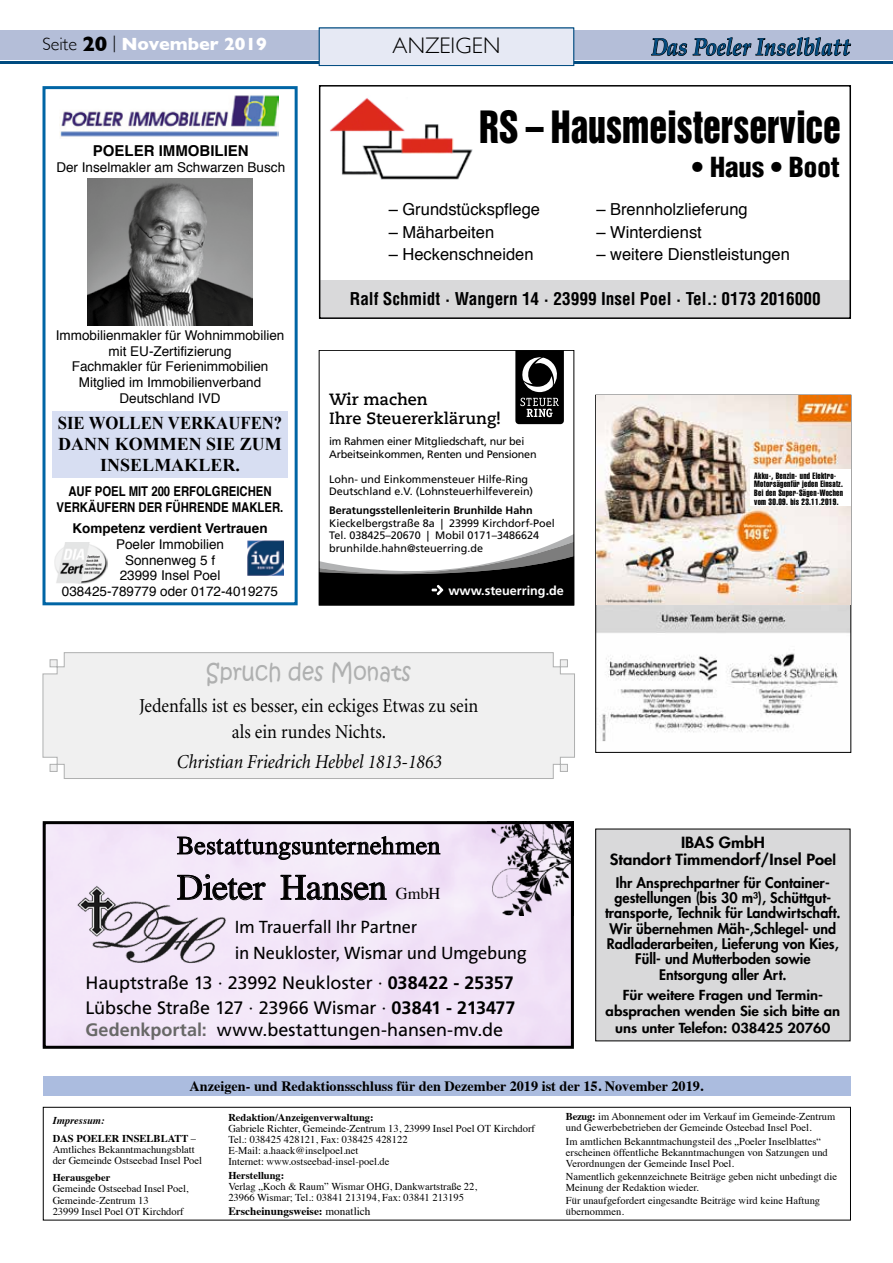
<style>
.page{position:relative;width:893px;height:1263px;background:#fff}
.page>*{position:absolute;margin:0;border:0;box-sizing:border-box;transform-origin:0 0}
.t1{font:40.65px "Helvetica Inserat";letter-spacing:-.005em;color:#000;scale:.88 1}
.t2{font:36px "Times";letter-spacing:-.01em;color:#000}
.t3{font:900 condensed 27px "Helvetica";color:#000}
.t4{font:25.5px "Times";letter-spacing:.01em;color:#000}
.t5{font:italic 700 24.15px "Palatino";letter-spacing:.005em;color:#004b80;scale:.87 1}
.t6{font:23.7px "Kristen ITC";color:#afb0b0;scale:.91 1}
.t7{font:300 22.5px "Gill Sans";letter-spacing:.005em;color:#000}
.t8{font:19.8px/25.7px "Minion";color:#000;text-align:center;scale:.91 1}
.t9{font:italic 19.8px "Minion";color:#000;scale:.91 1}
.t10{font:18px/24.3px "Frutiger";letter-spacing:-.005em;color:#000}
.t11{font:18px/26px "The Sans";letter-spacing:-.015em;color:#000}
.t12{font:700 18px/21px "Times New Roman";color:#000;text-align:center;scale:.93 1}
.t13{font:700 18px "Gill Sans";color:#fff}
.t14{font:700 condensed 17.25px "Helvetica";color:#000}
.t15{font:16.5px "Helvetica";color:#000}
.t16{font:700 16.2px/19.5px "Caecilia Com 75";color:#000}
.t17{font:800 15px/16.5px "Futura";color:#000;text-align:center;scale:1.1 1}
.t18{font:700 15px "Helvetica";color:#000}
.t19{font:800 14.25px/15.1px "Futura";color:#000;text-align:center}
.t20{font:700 14.25px "Times";color:#000}
.t21{font:13.5px/15.8px "Helvetica";color:#000;text-align:center}
.t22{font:800 13.5px/16.2px "Futura";color:#000;text-align:center;scale:1.1 1}
.t23{font:700 13.5px/15.8px "Helvetica";color:#000;text-align:center;scale:.84 1}
.t24{font:700 13.5px "Helvetica";color:#000}
.t25{font:700 12.6px "Frutiger LT Com";color:#fff}
.t26{font:700 11.25px "Times";color:#000}
.t27{font:10.8px/12.9px "Frutiger LT Com";color:#000}
.t28{font:10.8px/12.9px "Frutiger LT Com";letter-spacing:-.02em;color:#000}
.t29{font:700 10.8px "Frutiger LT Com";color:#000}
.t30{font:10.5px/11.1px "Times";color:#000}
.t31{font:700 10.5px/17.5px "Times";color:#000}
.t32{font:9px/8.2px "Helvetica Extra Compressed";letter-spacing:.03em;color:#000;scale:1.08 1}
.s1{font-weight:300;color:#000}
.s2{font-size:21px;color:#000}
.s3{font-size:16.5px}
.s4{font-weight:700}
.s5{font-weight:700;color:#686867}
.s6{font-size:13.5px}
.s7{font-style:italic}
.s8{font-weight:400}
</style>
<div class="page">
<div style="left:0;top:30px;width:893px;height:30px;background:#b4bed8"></div>
<svg style="left:651px;top:38px;width:36px;height:18px"></svg>
<svg style="left:693px;top:37px;width:158px;height:20px"></svg>
<hr style="left:0;top:61px;width:893px;height:3px;background:#004b80">
<div style="left:319px;top:28px;width:255px;height:38px;background:#e6e9f4"></div>
<div style="left:319px;top:28px;width:255px;height:38px;border:1px solid #004b80"></div>
<div style="left:43px;top:652px;width:532px;height:127px;background:#f0f0f0"></div>
<svg style="left:515px;top:352px;width:49px;height:72px;background:#343434"></svg>
<svg style="left:321px;top:535px;width:251px;height:68px"></svg>
<div style="left:319px;top:350px;width:255px;height:255px;border:1px solid #000"></div>
<img style="left:59px;top:95px;width:219px;height:42px">
<img style="left:54px;top:543px;width:53px;height:40px">
<div style="left:43px;top:86px;width:255px;height:519px;border:3px solid #0065a5"></div>
<div style="left:52px;top:411px;width:236px;height:67px;background:#d7def2"></div>
<img style="left:248px;top:540px;width:35px;height:36px">
<img style="left:87px;top:179px;width:166px;height:146px">
<div style="left:596px;top:829px;width:254px;height:212px;background:#d9d9da"></div>
<div style="left:47px;top:825px;width:523px;height:220px;background:#f3e5f9"></div>
<div style="left:43px;top:821px;width:531px;height:228px;border:3px solid #000"></div>
<img style="left:66px;top:880px;width:164px;height:91px">
<img style="left:487px;top:821px;width:86px;height:94px">
<svg style="left:177px;top:836px;width:263px;height:24px;background:#b9b0bc"></svg>
<svg style="left:177px;top:874px;width:89px;height:26px;background:#bbb2bf"></svg>
<svg style="left:281px;top:875px;width:106px;height:25px;background:#b6adba"></svg>
<div style="left:43px;top:1076px;width:807px;height:20px;background:#abbcdf"></div>
<div style="left:43px;top:1107px;width:808px;height:113px;border:1px solid #000"></div>
<div style="left:320px;top:280px;width:531px;height:38px;background:#d9d9da"></div>
<div style="left:319px;top:85px;width:532px;height:234px;border:2px solid #000"></div>
<img style="left:330px;top:98px;width:143px;height:82px">
<img style="left:597px;top:604px;width:252px;height:138px">
<img style="left:596px;top:396px;width:254px;height:208px">
<div style="left:750px;top:469px;width:100px;height:37px;background:#fff"></div>
<h3 class="t13" style="left:43px;top:29px;width:226px"><span class="s1">Seite</span> <span class="s2">20</span> <span class="s1">|</span> November 2019</h3>
<h3 class="t7" style="left:393px;top:28px;width:109px">ANZEIGEN</h3>
<h3 class="t5" style="left:651px;top:28px;width:230px">Das Poeler Inselblatt</h3>
<h3 class="t18" style="left:93px;top:139px;width:157px">POELER IMMOBILIEN</h3>
<p class="t21" style="left:56px;top:160px;width:230px">Der Inselmakler am Schwarzen Busch</p>
<p class="t21" style="left:56px;top:328px;width:230px">Immobilienmakler für Wohnimmobilien mit EU-Zertifizierung<br>Fachmakler für Ferienimmobilien<br>Mitglied im Immobilienverband<br>Deutschland IVD</p>
<h3 class="t12" style="left:58px;top:412px;width:243px">SIE WOLLEN VERKAUFEN?<br>DANN KOMMEN SIE ZUM<br>INSELMAKLER.</h3>
<p class="t23" style="left:57px;top:484px;width:271px">AUF POEL MIT 200 ERFOLGREICHEN<br>VERKÄUFERN DER FÜHRENDE MAKLER.</p>
<p class="t24" style="left:73px;top:517px;width:197px">Kompetenz verdient Vertrauen</p>
<p class="t21" style="left:62px;top:537px;width:218px">Poeler Immobilien<br>Sonnenweg 5 f<br>23999 Insel Poel<br>038425-789779 oder 0172-4019275</p>
<h1 class="t1" style="left:479px;top:103px;width:413px">RS – Hausmeisterservice</h1>
<h3 class="t3" style="left:692px;top:151px;width:149px">• Haus • Boot</h3>
<h3 class="t15" style="left:389px;top:197px;width:153px">– Grundstückspflege</h3>
<h3 class="t15" style="left:389px;top:219px;width:107px">– Mäharbeiten</h3>
<h3 class="t15" style="left:389px;top:241px;width:146px">– Heckenschneiden</h3>
<h3 class="t15" style="left:596px;top:197px;width:153px">– Brennholzlieferung</h3>
<h3 class="t15" style="left:596px;top:219px;width:107px">– Winterdienst</h3>
<h3 class="t15" style="left:596px;top:241px;width:195px">– weitere Dienstleistungen</h3>
<h3 class="t14" style="left:350px;top:288px;width:472px">Ralf Schmidt · Wangern 14 · 23999 Insel Poel · Tel.: 0173 2016000</h3>
<h3 class="t16" style="left:329px;top:389px;width:173px">Wir machen<br>Ihre Steuererklärung!</h3>
<p class="t28" style="left:329px;top:435px;width:212px">im Rahmen einer Mitgliedschaft, nur bei<br>Arbeitseinkommen, Renten und Pensionen.</p>
<p class="t27" style="left:329px;top:472px;width:206px">Lohn- und Einkommensteuer Hilfe-Ring<br>Deutschland e.V. (Lohnsteuerhilfeverein)</p>
<p class="t29" style="left:329px;top:503px;width:205px">Beratungsstellenleiterin Brunhilde Hahn</p>
<p class="t27" style="left:329px;top:516px;width:227px">Kieckelbergstraße 8a | 23999 Kirchdorf-Poel<br>Tel. 038425–20670 | Mobil 0171–3486624 brunhilde.hahn@steuerring.de</p>
<p class="t25" style="left:448px;top:583px;width:117px">www.steuerring.de</p>
<p class="t32" style="left:754px;top:471px;width:84px">Akku-, Benzin- und Elektro-<br>Motorsägenfür jeden Einsatz.</p>
<p class="t32" style="left:754px;top:489px;width:84px">Bei den Super-Sägen-Wochen vom 30.09. bis 23.11.2019.</p>
<h3 class="t6" style="left:206px;top:657px;width:227px">Spruch des Monats</h3>
<h3 class="t8" style="left:139px;top:693px;width:374px">Jedenfalls ist es besser, ein eckiges Etwas zu sein als ein rundes Nichts.</h3>
<h3 class="t9" style="left:176px;top:752px;width:293px">Christian Friedrich Hebbel 1813-1863</h3>
<h3 class="t4" style="left:177px;top:821px;width:265px">Bestattungsunternehmen</h3>
<h2 class="t2" style="left:177px;top:853px;width:265px">Dieter Hansen <span class="s3">GmbH</span></h2>
<h3 class="t11" style="left:235px;top:914px;width:294px">Im Trauerfall Ihr Partner<br>in Neukloster, Wismar und Umgebung</h3>
<h3 class="t10" style="left:85px;top:971px;width:431px">Hauptstraße 13 · 23992 Neukloster · <span class="s4">038422 - 25357<br></span>Lübsche Straße 127 · 23966 Wismar · <span class="s4">03841 - 213477</span></h3>
<h3 class="t10" style="left:85px;top:1017px;width:419px"><span class="s5">Gedenkportal:</span> www.bestattungen-hansen-mv.de</h3>
<h3 class="t17" style="left:610px;top:834px;width:207px">IBAS GmbH<br>Standort Timmendorf/Insel Poe<span class="s6">l</span></h3>
<p class="t19" style="left:605px;top:875px;width:237px">Ihr Ansprechpartner für Container&shy;gestellungen (bis 30 m³), Schüttgut&shy;transporte, Technik für Landwirtschaft.<br>Wir übernehmen Mäh-,Schlegel- und Radladerarbeiten, Lieferung von Kies, Füll- und Mutterboden sowie Entsorgung aller Art.</p>
<p class="t22" style="left:606px;top:987px;width:215px">Für weitere Fragen und Termin&shy;absprachen wenden Sie sich bitte an uns unter Telefon: 038425 20760</p>
<h3 class="t20" style="left:189px;top:1073px;width:515px">Anzeigen- und Redaktionsschluss für den Dezember 2019 ist der 15. November 2019.</h3>
<p class="t31" style="left:53px;top:1111px;width:145px"><span class="s7">Impressum:<br></span>DAS POELER INSELBLATT <span class="s8">–</span></p>
<p class="t30" style="left:53px;top:1143px;width:151px">Amtliches Bekanntmachungsblatt der Gemeinde Ostseebad Insel Poel</p>
<p class="t31" style="left:53px;top:1168px;width:59px">Herausgeber</p>
<p class="t30" style="left:53px;top:1182px;width:137px">Gemeinde Ostseebad Insel Poel,<br>Gemeinde-Zentrum 13<br>23999 Insel Poel OT Kirchdorf</p>
<p class="t31" style="left:228px;top:1107px;width:147px">Redaktion/Anzeigenverwaltung:</p>
<p class="t30" style="left:228px;top:1122px;width:308px">Gabriele Richter, Gemeinde-Zentrum 13, 23999 Insel Poel OT Kirchdorf Tel.: 038425 428121, Fax: 038425 428122<br>E-Mail: a.haack@inselpoel.net<br>Internet: www.ostseebad-insel-poel.de</p>
<p class="t31" style="left:228px;top:1166px;width:57px">Herstellung:</p>
<p class="t30" style="left:228px;top:1180px;width:250px">Verlag „Koch &amp; Raum” Wismar OHG, Dankwartstraße 22,<br>23966 Wismar; Tel.: 03841 213194, Fax: 03841 213195</p>
<p class="t26" style="left:228px;top:1201px;width:144px">Erscheinungsweise: <span class="s8">monatlich</span></p>
<p class="t30" style="left:566px;top:1110px;width:271px"><span class="s4">Bezug:</span> im Abonnement oder im Verkauf im Gemeinde-Zentrum und Gewerbebetrieben der Gemeinde Osteebad Insel Poel.</p>
<p class="t30" style="left:566px;top:1135px;width:263px">Im amtlichen Bekanntmachungsteil des „Poeler Inselblattes“ erscheinen öffentliche Bekanntmachungen von Satzungen und<br>Verordnungen der Gemeinde Insel Poel.</p>
<p class="t30" style="left:566px;top:1170px;width:273px">Namentlich gekennzeichnete Beiträge geben nicht unbedingt die<br>Meinung der Redaktion wieder.</p>
<p class="t30" style="left:566px;top:1193px;width:256px">Für unaufgefordert eingesandte Beiträge wird keine Haftung übernommen.</p>
</div>
